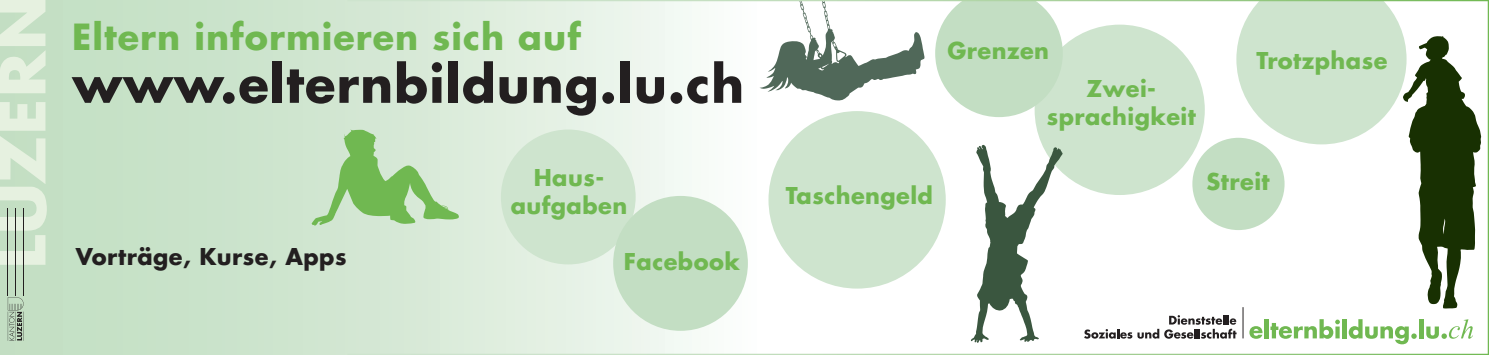
<style>
.page{position:relative;width:1489px;height:355px;background:#fff}
.page>*{position:absolute;margin:0;border:0;box-sizing:border-box;transform-origin:0 0}
.t1{font:700 50px "Futura Luzern";letter-spacing:.02em;color:#231f20}
.t2{font:700 35px "Futura Luzern";letter-spacing:.03em;color:#70b851}
.t3{font:700 22.5px "Futura Luzern";letter-spacing:.02em;color:#70b851}
.t4{font:700 22.5px "Futura Luzern";letter-spacing:.02em;color:#231f20}
</style>
<div class="page">
<div style="left:0;top:0;width:762px;height:354px;background:linear-gradient(to right,#bcdbbc,#f6faf6)"></div>
<div style="left:501px;top:129px;width:134px;height:135px;background:#cee4ce;border-radius:50%"></div>
<div style="left:768px;top:111px;width:177px;height:177px;background:#cee4ce;border-radius:50%"></div>
<div style="left:613px;top:196px;width:134px;height:134px;background:#c3dec3;border-radius:50%"></div>
<svg style="left:1236px;top:1px;width:170px;height:143px;background:#d5e7d4"></svg>
<div style="left:1192px;top:138px;width:92px;height:92px;background:#c3dec3;border-radius:50%"></div>
<div style="left:1034px;top:25px;width:170px;height:170px;background:#cee4ce;border-radius:50%"></div>
<svg style="left:935px;top:1px;width:127px;height:116px"></svg>
<svg style="left:759px;top:1px;width:165px;height:100px"></svg>
<svg style="left:311px;top:129px;width:149px;height:96px;background:#b0d6a5"></svg>
<svg style="left:970px;top:144px;width:92px;height:198px"></svg>
<svg style="left:0;top:102px;width:48px;height:162px;background:#d4e5d0"></svg>
<svg style="left:0;top:0;width:46px;height:93px;background:#daead6"></svg>
<hr style="left:16px;top:208px;width:1px;height:87px;background:#231f20">
<hr style="left:23px;top:208px;width:1px;height:87px;background:#231f20">
<svg style="left:8px;top:297px;width:16px;height:43px"></svg>
<hr style="left:8px;top:208px;width:1px;height:87px;background:#231f20">
<hr style="left:347px;top:0;width:1141px;height:1px;background:#fff">
<hr style="left:347px;top:353px;width:1141px;height:1px;background:#fff">
<hr style="left:1487px;top:0;width:1px;height:354px;background:#70b851">
<svg style="left:1402px;top:36px;width:78px;height:272px;fill:#183002"></svg>
<hr style="left:1242px;top:307px;width:1px;height:31px;background:#231f20">
<svg style="left:1084px;top:315px;width:152px;height:23px"></svg>
<svg style="left:1249px;top:326px;width:13px;height:12px"></svg>
<hr style="left:1264px;top:319px;width:4px;height:19px;background:#70b851">
<svg style="left:1270px;top:319px;width:69px;height:19px"></svg>
<svg style="left:1335px;top:326px;width:4px;height:12px"></svg>
<hr style="left:1342px;top:319px;width:4px;height:19px;background:#70b851">
<svg style="left:1348px;top:319px;width:68px;height:25px"></svg>
<hr style="left:1419px;top:319px;width:4px;height:19px;background:#70b851">
<svg style="left:1426px;top:319px;width:46px;height:19px"></svg>
<p class="t2" style="left:72px;top:14px;width:510px">Eltern informieren sich auf</p>
<p class="t1" style="left:72px;top:51px;width:673px">www.elternbildung.lu.ch</p>
<p class="t4" style="left:76px;top:241px;width:272px">Vorträge, Kurse, Apps</p>
<p class="t3" style="left:533px;top:163px;width:72px">Haus-</p>
<p class="t3" style="left:510px;top:190px;width:118px">aufgaben</p>
<p class="t3" style="left:624px;top:247px;width:117px">Facebook</p>
<p class="t3" style="left:947px;top:35px;width:103px">Grenzen</p>
<p class="t3" style="left:1086px;top:73px;width:71px">Zwei-</p>
<p class="t3" style="left:1046px;top:101px;width:151px">sprachigkeit</p>
<p class="t3" style="left:1256px;top:46px;width:132px">Trotzphase</p>
<p class="t3" style="left:785px;top:180px;width:149px">Taschengeld</p>
<p class="t3" style="left:1206px;top:166px;width:65px">Streit</p>
</div>
